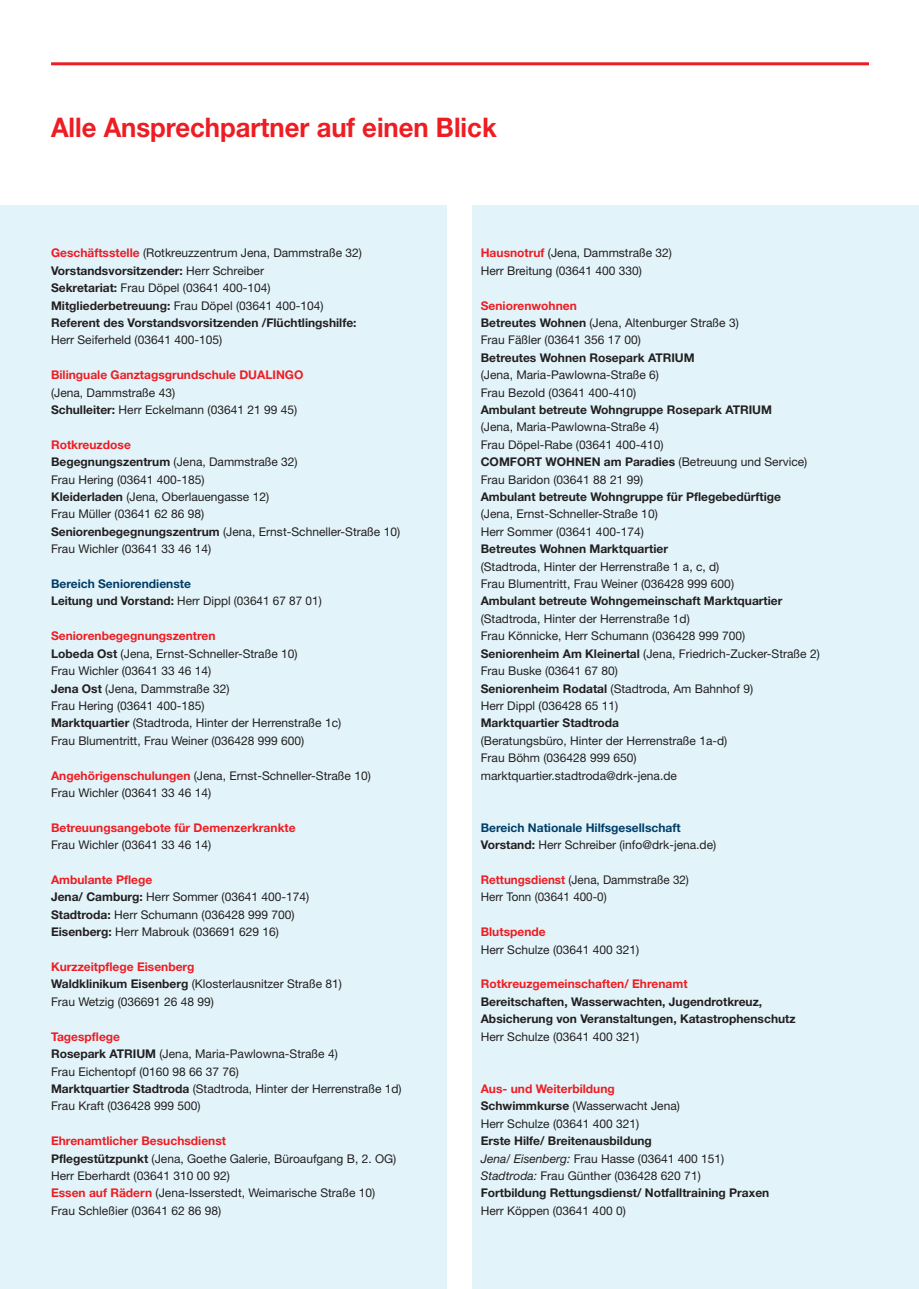
<style>
.page{position:relative;width:919px;height:1289px;background:#fff}
.page>*{position:absolute;margin:0;border:0;box-sizing:border-box;transform-origin:0 0}
.t1{font:700 27px "Qxvmxk Helvetica Neue";color:#ee1d23;scale:.95 1}
.t2{font:12px/17.4px "Xcsqjh Helvetica Neue";color:#231f20}
.t3{font:700 12px/17.4px "Qxvmxk Helvetica Neue";color:#231f20}
.t4{font:700 12px "Qxvmxk Helvetica Neue";color:#ee1d23}
.t5{font:700 12px "Qxvmxk Helvetica Neue";color:#003d68}
.s1{font-family:"Qxvmxk Helvetica Neue";font-weight:700;color:#ed1c28}
.s2{font-family:"Xcsqjh Helvetica Neue";font-weight:400}
.s3{font-family:"Qxvmxk Helvetica Neue";font-weight:700}
.s4{font-family:"Qxvmxk Helvetica Neue";font-weight:700;color:#ee1d23}
.s5{font-family:"Dsfmpv Helvetica Neue";font-style:italic}
</style>
<div class="page">
<hr style="left:51px;top:62px;width:817px;height:3px;background:#ee1d23">
<div style="left:472px;top:206px;width:446px;height:1082px;background:#e2f4fa"></div>
<div style="left:0;top:206px;width:446px;height:1082px;background:#e2f4fa"></div>
<h1 class="t1" style="left:51px;top:111px;width:470px">Alle Ansprechpartner auf einen Blick</h1>
<p class="t2" style="left:51px;top:244px;width:312px"><span class="s1">Geschäftsstelle</span> (Rotkreuzzentrum Jena, Dammstraße 32)</p>
<p class="t3" style="left:51px;top:261px;width:214px">Vorstandsvorsitzender: <span class="s2">Herr Schreiber</span></p>
<p class="t2" style="left:51px;top:279px;width:274px"><span class="s3">Sekretariat:</span> Frau Döpel (03641 400-104)<br><span class="s3">Mitgliederbetreuung:</span> Frau Döpel (03641 400-104)</p>
<p class="t3" style="left:51px;top:314px;width:307px">Referent des Vorstandsvorsitzenden /Flüchtlingshilfe:</p>
<p class="t2" style="left:51px;top:331px;width:173px">Herr Seiferheld (03641 400-105)</p>
<p class="t4" style="left:51px;top:367px;width:254px">Bilinguale Ganztagsgrundschule DUALINGO</p>
<p class="t2" style="left:51px;top:383px;width:248px">(Jena, Dammstraße 43)<br><span class="s3">Schulleiter:</span> Herr Eckelmann (03641 21 99 45)</p>
<p class="t4" style="left:51px;top:437px;width:81px">Rotkreuzdose</p>
<p class="t2" style="left:51px;top:453px;width:350px"><span class="s3">Begegnungszentrum</span> (Jena, Dammstraße 32)<br>Frau Hering (03641 400-185)<br><span class="s3">Kleiderladen</span> (Jena, Oberlauengasse 12)<br>Frau Müller (03641 62 86 98)<br><span class="s3">Seniorenbegegnungszentrum</span> (Jena, Ernst-Schneller-Straße 10)<br>Frau Wichler (03641 33 46 14)</p>
<p class="t5" style="left:51px;top:576px;width:141px">Bereich Seniorendienste</p>
<p class="t2" style="left:51px;top:592px;width:272px"><span class="s3">Leitung und Vorstand:</span> Herr Dippl (03641 67 87 01)</p>
<p class="t4" style="left:51px;top:628px;width:166px">Seniorenbegegnungszentren</p>
<p class="t2" style="left:51px;top:644px;width:292px"><span class="s3">Lobeda Ost</span> (Jena, Ernst-Schneller-Straße 10)<br>Frau Wichler (03641 33 46 14)<br><span class="s3">Jena Ost</span> (Jena, Dammstraße 32)<br>Frau Hering (03641 400-185)<br><span class="s3">Marktquartier</span> (Stadtroda, Hinter der Herrenstraße 1c)<br>Frau Blumentritt, Frau Weiner (036428 999 600)</p>
<p class="t2" style="left:51px;top:766px;width:321px"><span class="s4">Angehörigenschulungen</span> (Jena, Ernst-Schneller-Straße 10)<br>Frau Wichler (03641 33 46 14)</p>
<p class="t4" style="left:51px;top:820px;width:246px">Betreuungsangebote für Demenzerkrankte</p>
<p class="t2" style="left:51px;top:836px;width:162px">Frau Wichler (03641 33 46 14)</p>
<p class="t4" style="left:51px;top:872px;width:103px">Ambulante Pflege</p>
<p class="t2" style="left:51px;top:888px;width:260px"><span class="s3">Jena/ Camburg:</span> Herr Sommer (03641 400-174)<br><span class="s3">Stadtroda:</span> Herr Schumann (036428 999 700)<br><span class="s3">Eisenberg:</span> Herr Mabrouk (036691 629 16)</p>
<p class="t4" style="left:51px;top:959px;width:145px">Kurzzeitpflege Eisenberg</p>
<p class="t2" style="left:51px;top:975px;width:292px"><span class="s3">Waldklinikum Eisenberg</span> (Klosterlausnitzer Straße 81)<br>Frau Wetzig (036691 26 48 99)</p>
<p class="t4" style="left:51px;top:1028px;width:71px">Tagespflege</p>
<p class="t2" style="left:51px;top:1044px;width:352px"><span class="s3">Rosepark ATRIUM</span> (Jena, Maria-Pawlowna-Straße 4)<br>Frau Eichentopf (0160 98 66 37 76)<br><span class="s3">Marktquartier Stadtroda</span> (Stadtroda, Hinter der Herrenstraße 1d)<br>Frau Kraft (036428 999 500)</p>
<p class="t4" style="left:51px;top:1133px;width:176px">Ehrenamtlicher Besuchsdienst</p>
<p class="t2" style="left:51px;top:1149px;width:347px"><span class="s3">Pflegestützpunkt</span> (Jena, Goethe Galerie, Büroaufgang B, 2. OG)<br>Herr Eberhardt (03641 310 00 92)<br><span class="s4">Essen auf Rädern</span> (Jena-Isserstedt, Weimarische Straße 10)<br>Frau Schleßier (03641 62 86 98)</p>
<p class="t2" style="left:480px;top:244px;width:193px"><span class="s4">Hausnotruf</span> (Jena, Dammstraße 32)<br>Herr Breitung (03641 400 330)</p>
<p class="t4" style="left:480px;top:298px;width:98px">Seniorenwohnen</p>
<p class="t2" style="left:480px;top:314px;width:259px"><span class="s3">Betreutes Wohnen</span> (Jena, Altenburger Straße 3)<br>Frau Fäßler (03641 356 17 00)</p>
<p class="t3" style="left:480px;top:348px;width:215px">Betreutes Wohnen Rosepark ATRIUM</p>
<p class="t2" style="left:480px;top:366px;width:180px">(Jena, Maria-Pawlowna-Straße 6)<br>Frau Bezold (03641 400-410)</p>
<p class="t3" style="left:480px;top:401px;width:293px">Ambulant betreute Wohngruppe Rosepark ATRIUM</p>
<p class="t2" style="left:480px;top:418px;width:184px">(Jena, Maria-Pawlowna-Straße 4)<br>Frau Döpel-Rabe (03641 400-410)</p>
<p class="t3" style="left:480px;top:453px;width:328px">COMFORT WOHNEN am Paradies <span class="s2">(Betreuung und Service)</span></p>
<p class="t2" style="left:480px;top:470px;width:164px">Frau Baridon (03641 88 21 99)</p>
<p class="t3" style="left:480px;top:488px;width:302px">Ambulant betreute Wohngruppe für Pflegebedürftige</p>
<p class="t2" style="left:480px;top:505px;width:178px">(Jena, Ernst-Schneller-Straße 10)<br>Herr Sommer (03641 400-174)</p>
<p class="t3" style="left:480px;top:540px;width:189px">Betreutes Wohnen Marktquartier</p>
<p class="t2" style="left:480px;top:557px;width:255px">(Stadtroda, Hinter der Herrenstraße 1 a, c, d)<br>Frau Blumentritt, Frau Weiner (036428 999 600)</p>
<p class="t3" style="left:480px;top:592px;width:303px">Ambulant betreute Wohngemeinschaft Marktquartier</p>
<p class="t2" style="left:480px;top:609px;width:340px">(Stadtroda, Hinter der Herrenstraße 1d)<br>Frau Könnicke, Herr Schumann (036428 999 700)<br><span class="s3">Seniorenheim Am Kleinertal</span> (Jena, Friedrich-Zucker-Straße 2)<br>Frau Buske (03641 67 80)<br><span class="s3">Seniorenheim Rodatal</span> (Stadtroda, Am Bahnhof 9)<br>Herr Dippl (036428 65 11)</p>
<p class="t3" style="left:480px;top:714px;width:140px">Marktquartier Stadtroda</p>
<p class="t2" style="left:480px;top:731px;width:248px">(Beratungsbüro, Hinter der Herrenstraße 1a-d)<br>Frau Böhm (036428 999 650) marktquartier.stadtroda@drk-jena.de</p>
<p class="t5" style="left:480px;top:820px;width:201px">Bereich Nationale Hilfsgesellschaft</p>
<p class="t2" style="left:480px;top:836px;width:237px"><span class="s3">Vorstand:</span> Herr Schreiber (info@drk-jena.de)</p>
<p class="t2" style="left:480px;top:870px;width:210px"><span class="s4">Rettungsdienst</span> (Jena, Dammstraße 32)<br>Herr Tonn (03641 400-0)</p>
<p class="t4" style="left:480px;top:924px;width:66px">Blutspende</p>
<p class="t2" style="left:480px;top:940px;width:160px">Herr Schulze (03641 400 321)</p>
<p class="t4" style="left:480px;top:976px;width:208px">Rotkreuzgemeinschaften/ Ehrenamt</p>
<p class="t3" style="left:480px;top:992px;width:316px">Bereitschaften, Wasserwachten, Jugendrotkreuz,<br>Absicherung von Veranstaltungen, Katastrophenschutz</p>
<p class="t2" style="left:480px;top:1027px;width:160px">Herr Schulze (03641 400 321)</p>
<p class="t4" style="left:480px;top:1081px;width:135px">Aus- und Weiterbildung</p>
<p class="t2" style="left:480px;top:1097px;width:201px"><span class="s3">Schwimmkurse</span> (Wasserwacht Jena)<br>Herr Schulze (03641 400 321)</p>
<p class="t3" style="left:480px;top:1131px;width:173px">Erste Hilfe/ Breitenausbildung</p>
<p class="t2" style="left:480px;top:1149px;width:245px"><span class="s5">Jena/ Eisenberg:</span> Frau Hasse (03641 400 151)<br><span class="s5">Stadtroda:</span> Frau Günther (036428 620 71)</p>
<p class="t3" style="left:480px;top:1184px;width:290px">Fortbildung Rettungsdienst/ Notfalltraining Praxen</p>
<p class="t2" style="left:480px;top:1201px;width:146px">Herr Köppen (03641 400 0)</p>
</div>
